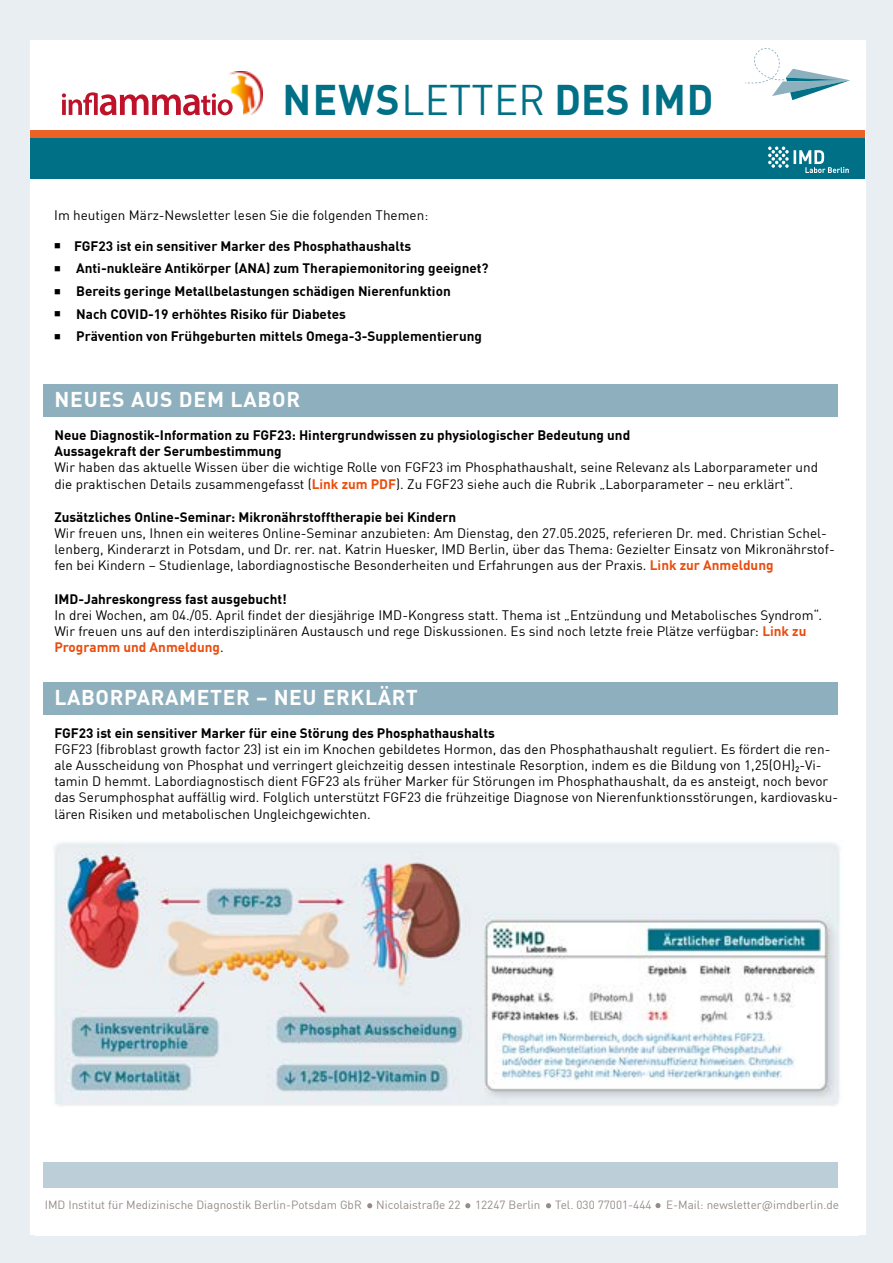
<style>
.page{position:relative;width:893px;height:1263px;background:#e8eef2}
.page>*{position:absolute;margin:0;border:0;box-sizing:border-box;transform-origin:0 0}
.t1{font:700 42px "DIN Pro";letter-spacing:.025em;color:#007086}
.t2{font:700 21px "DIN Offc";letter-spacing:.03em;color:#fff}
.t3{font:700 21px "DIN Pro";letter-spacing:.04em;color:#fff}
.t4{font:13.5px/16.2px "DIN Offc";color:#000}
.t5{font:700 13.5px/16.2px "DIN Offc";color:#000}
.t6{font:700 13.5px "DIN Pro";color:#000}
.t7{font:13.5px "DIN Pro";color:#000}
.t8{font:11.7px "DIN Pro";color:#958b87}
.s1{font-weight:400}
.s2{font-weight:700;color:#e94e0f}
</style>
<div class="page">
<div style="left:30px;top:40px;width:835px;height:1195px;background:#fff"></div>
<div style="left:44px;top:384px;width:794px;height:32px;background:#8eb0be"></div>
<div style="left:44px;top:682px;width:794px;height:32px;background:#8eb0be"></div>
<div style="left:44px;top:1162px;width:794px;height:26px;background:#bcced7"></div>
<svg style="left:367px;top:1203px;width:5px;height:5px"></svg>
<svg style="left:465px;top:1203px;width:5px;height:5px"></svg>
<svg style="left:546px;top:1203px;width:5px;height:5px"></svg>
<svg style="left:655px;top:1203px;width:6px;height:5px"></svg>
<img style="left:54px;top:841px;width:786px;height:265px">
<div style="left:30px;top:130px;width:834px;height:16px;background:#ec6225"></div>
<div style="left:30px;top:139px;width:834px;height:40px;background:#007086"></div>
<svg style="left:768px;top:146px;width:81px;height:27px"></svg>
<img style="left:229px;top:71px;width:33px;height:43px">
<div style="left:208px;top:105px;width:35px;height:17px;background:#fff"></div>
<svg style="left:62px;top:92px;width:171px;height:23px"></svg>
<svg style="left:745px;top:48px;width:105px;height:52px"></svg>
<h1 class="t1" style="left:282px;top:67px;width:433px">NEWS<span class="s1">LETTER</span> DES IMD</h1>
<p class="t7" style="left:54px;top:205px;width:376px">Im heutigen März-Newsletter lesen Sie die folgenden Themen:</p>
<p class="t6" style="left:54px;top:235px;width:359px">■ FGF23 ist ein sensitiver Marker des Phosphathaushalts</p>
<p class="t6" style="left:54px;top:258px;width:436px">■ Anti-nukleäre Antikörper (ANA) zum Therapiemonitoring geeignet?</p>
<p class="t6" style="left:54px;top:281px;width:398px">■ Bereits geringe Metallbelastungen schädigen Nierenfunktion</p>
<p class="t6" style="left:54px;top:303px;width:293px">■ Nach COVID-19 erhöhtes Risiko für Diabetes</p>
<p class="t6" style="left:54px;top:326px;width:429px">■ Prävention von Frühgeburten mittels Omega-3-Supplementierung</p>
<h2 class="t3" style="left:55px;top:383px;width:247px">NEUES AUS DEM LABOR</h2>
<p class="t5" style="left:54px;top:426px;width:577px">Neue Diagnostik-Information zu FGF23: Hintergrundwissen zu physiologischer Bedeutung und<br>Aussagekraft der Serumbestimmung</p>
<p class="t4" style="left:54px;top:459px;width:765px">Wir haben das aktuelle Wissen über die wichtige Rolle von FGF23 im Phosphathaushalt, seine Relevanz als Laborparameter und die praktischen Details zusammengefasst (<span class="s2">Link zum PDF</span>). Zu FGF23 siehe auch die Rubrik „Laborparameter – neu erklärt“.</p>
<p class="t5" style="left:54px;top:508px;width:403px">Zusätzliches Online-Seminar: Mikronährstofftherapie bei Kindern</p>
<p class="t4" style="left:54px;top:525px;width:782px">Wir freuen uns, Ihnen ein weiteres Online-Seminar anzubieten: Am Dienstag, den 27.05.2025, referieren Dr. med. Christian Schel&shy;lenberg, Kinderarzt in Potsdam, und Dr. rer. nat. Katrin Huesker, IMD Berlin, über das Thema: Gezielter Einsatz von Mikronährstof&shy;fen bei Kindern – Studienlage, labordiagnostische Besonderheiten und Erfahrungen aus der Praxis. <span class="s2">Link zur Anmeldung</span></p>
<p class="t5" style="left:54px;top:590px;width:234px">IMD-Jahreskongress fast ausgebucht!</p>
<p class="t4" style="left:54px;top:607px;width:769px">In drei Wochen, am 04./05. April findet der diesjährige IMD-Kongress statt. Thema ist „Entzündung und Metabolisches Syndrom“.<br>Wir freuen uns auf den interdisziplinären Austausch und rege Diskussionen. Es sind noch letzte freie Plätze verfügbar: <span class="s2">Link zu<br>Programm und Anmeldung</span>.</p>
<h2 class="t2" style="left:54px;top:684px;width:365px">LABORPARAMETER – NEU ERKLÄRT</h2>
<p class="t5" style="left:54px;top:724px;width:442px">FGF23 ist ein sensitiver Marker für eine Störung des Phosphathaushalts</p>
<p class="t4" style="left:54px;top:741px;width:785px">FGF23 (fibroblast growth factor 23) ist ein im Knochen gebildetes Hormon, das den Phosphathaushalt reguliert. Es fördert die ren&shy;ale Ausscheidung von Phosphat und verringert gleichzeitig dessen intestinale Resorption, indem es die Bildung von 1,25(OH)₂-Vi&shy;tamin D hemmt. Labordiagnostisch dient FGF23 als früher Marker für Störungen im Phosphathaushalt, da es ansteigt, noch bevor das Serumphosphat auffällig wird. Folglich unterstützt FGF23 die frühzeitige Diagnose von Nierenfunktionsstörungen, kardiovasku&shy;lären Risiken und metabolischen Ungleichgewichten.</p>
<p class="t8" style="left:45px;top:1196px;width:796px">IMD Institut für Medizinische Diagnostik Berlin-Potsdam GbR Nicolaistraße 22 12247 Berlin Tel. 030 77001-444 E-Mail: newsletter@imdberlin.de</p>
</div>
